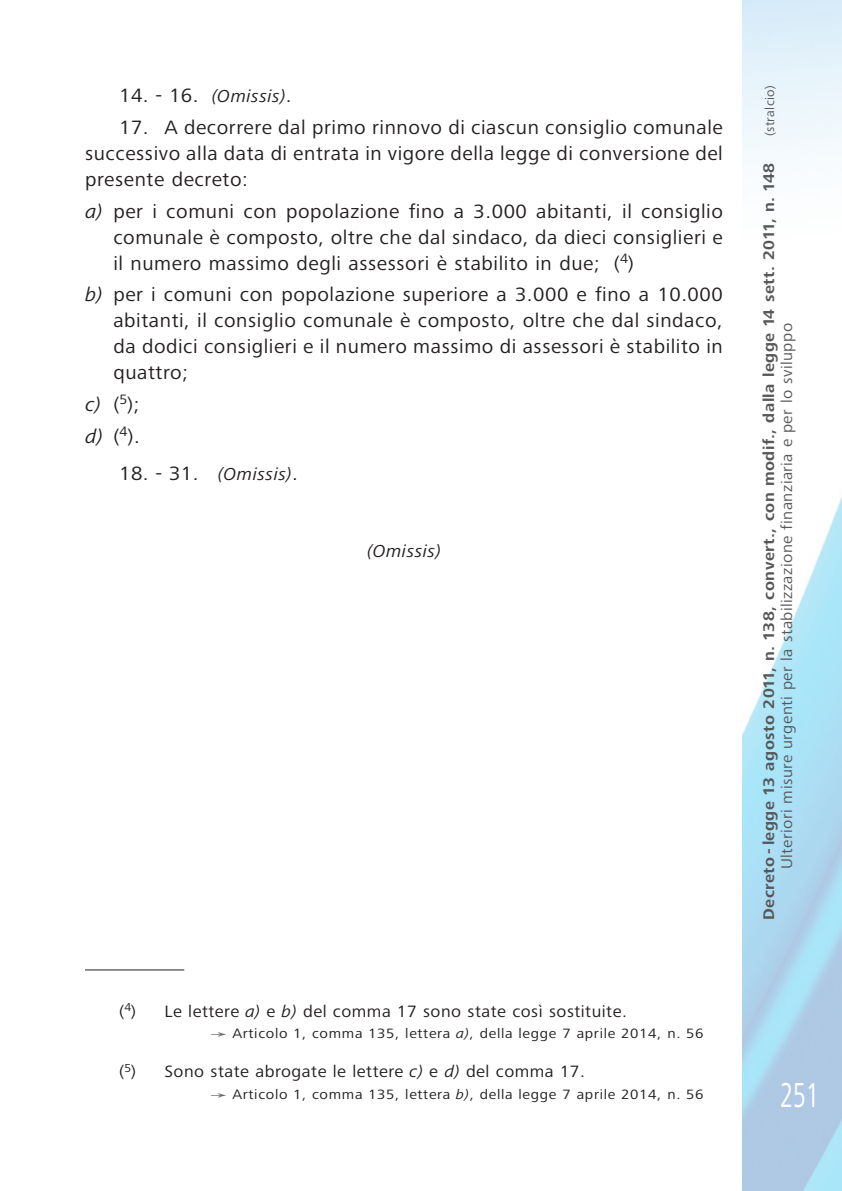
<style>
.page{position:relative;width:842px;height:1191px;background:#fff}
.page>*{position:absolute;margin:0;border:0;box-sizing:border-box;transform-origin:0 0}
.t1{font:36px "Frutiger Next Pro";color:#fff;scale:.67 1}
.t2{font:20px/26px "Frutiger Next Pro";letter-spacing:.025em;color:#231f20;text-align:justify;scale:1.05 1}
.t3{font:italic 18px "Frutiger Next Pro";letter-spacing:.025em;color:#231f20;scale:1.05 1}
.t4{font:17px "Frutiger Next Pro";letter-spacing:.025em;color:#231f20;scale:1.06 1}
.t5{font:700 16px "Frutiger Next Pro";letter-spacing:.03em;color:#57585a;scale:1.05 1}
.t6{font:16px "Frutiger Next Pro";letter-spacing:.025em;color:#57585a;scale:1.05 1}
.t7{font:14px "Frutiger Next Pro";letter-spacing:.045em;color:#231f20;scale:1.1 1}
.t8{font:13px "Frutiger Next Pro";letter-spacing:.025em;color:#57585a;scale:1.05 1}
.s1{font-style:normal;font-size:20px}
.s2{font-style:italic}
.s3{font-family:"Arial Unicode MS";color:#636366}
</style>
<div class="page">
<img style="left:743px;top:0;width:99px;height:1191px">
<hr style="left:85px;top:969px;width:99px;height:1px;background:#231f20">
<p class="t3" style="left:119px;top:89px;width:166px"><span class="s1">14. - 16.</span> (Omissis)<span class="s1">.</span></p>
<p class="t2" style="left:85px;top:116px;width:609px;text-indent:34px">17. A decorrere dal primo rinnovo di ciascun consiglio comunale successivo alla data di entrata in vigore della legge di conversione del presente decreto:</p>
<p class="t2" style="left:113px;top:200px;width:582px;text-indent:-28px"><span class="s2">a)</span> per i comuni con popolazione fino a 3.000 abitanti, il consiglio comunale è composto, oltre che dal sindaco, da dieci consiglieri e il numero massimo degli assessori è stabilito in due; (<sup>4</sup>)</p>
<p class="t2" style="left:113px;top:283px;width:582px;text-indent:-28px"><span class="s2">b)</span> per i comuni con popolazione superiore a 3.000 e fino a 10.000 abitanti, il consiglio comunale è composto, oltre che dal sindaco, da dodici consiglieri e il numero massimo di assessori è stabilito in quattro;</p>
<p class="t2" style="left:85px;top:393px;width:53px"><span class="s2">c)</span> (<sup>5</sup>);</p>
<p class="t2" style="left:85px;top:425px;width:54px"><span class="s2">d)</span> (<sup>4</sup>).</p>
<p class="t3" style="left:119px;top:467px;width:172px"><span class="s1">18. - 31.</span> (Omissis)<span class="s1">.</span></p>
<p class="t3" style="left:367px;top:544px;width:72px">(Omissis)</p>
<p class="t4" style="left:119px;top:1004px;width:481px">(<sup>4</sup>) Le lettere <span class="s2">a)</span> e <span class="s2">b)</span> del comma 17 sono state così sostituite.</p>
<p class="t7" style="left:210px;top:1028px;width:450px"><span class="s3">￫</span>Articolo 1, comma 135, lettera <span class="s2">a)</span>, della legge 7 aprile 2014, n. 56</p>
<p class="t4" style="left:119px;top:1065px;width:441px">(<sup>5</sup>) Sono state abrogate le lettere <span class="s2">c)</span> e <span class="s2">d)</span> del comma 17.</p>
<p class="t7" style="left:210px;top:1089px;width:450px"><span class="s3">￫</span>Articolo 1, comma 135, lettera <span class="s2">b)</span>, della legge 7 aprile 2014, n. 56</p>
<p class="t8" style="left:765px;top:136px;width:50px;rotate:-90deg">(stralcio)</p>
<p class="t5" style="left:763px;top:920px;width:722px;rotate:-90deg">Decreto- legge 13 agosto 2011, n. 138, convert., con modif., dalla legge 14 sett. 2011, n. 148</p>
<p class="t6" style="left:781px;top:869px;width:521px;rotate:-90deg">Ulteriori misure urgenti per la stabilizzazione finanziaria e per lo sviluppo</p>
<p class="t1" style="left:780px;top:1081px;width:60px">251</p>
</div>
